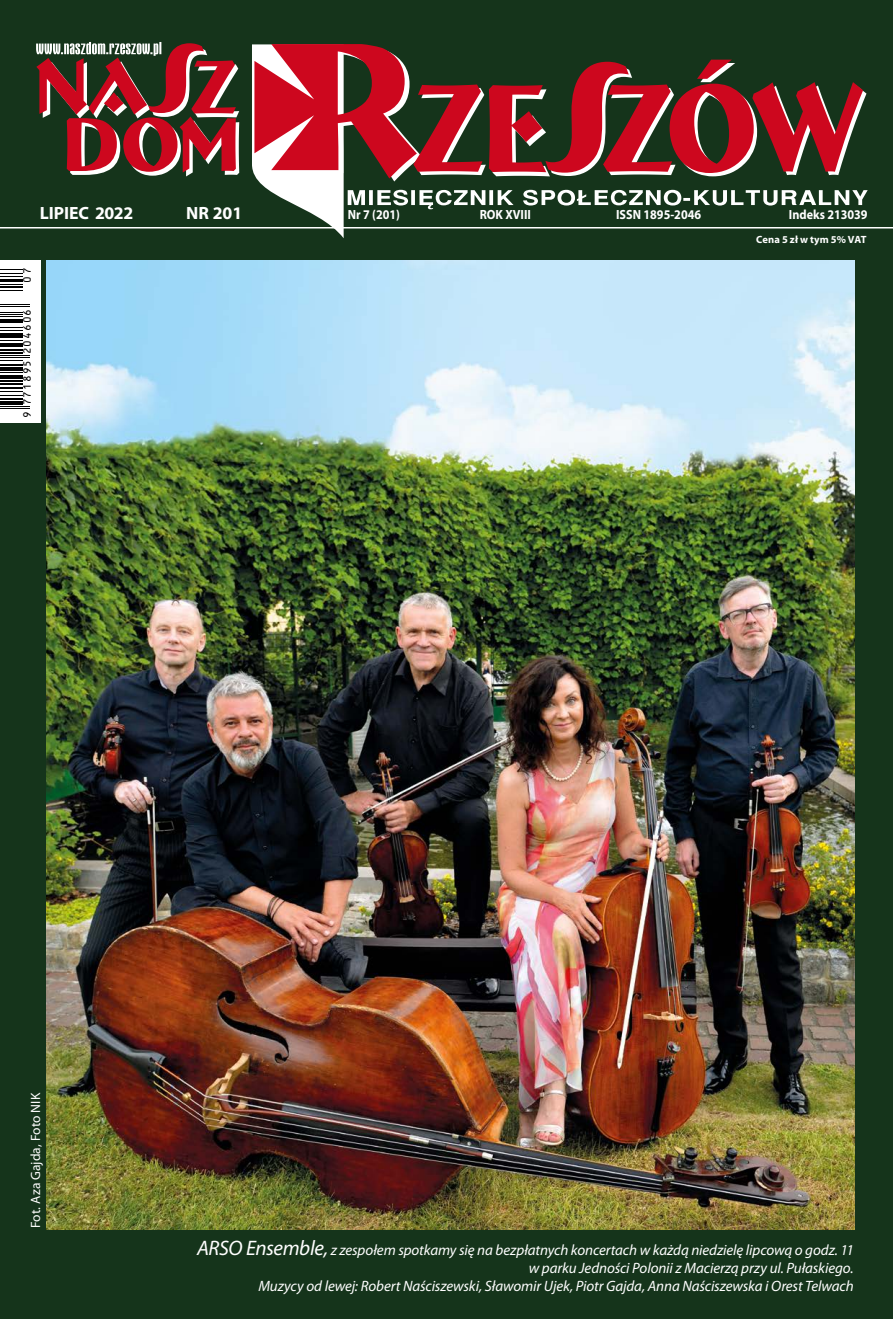
<style>
.page{position:relative;width:893px;height:1319px;background:#fff}
.page>*{position:absolute;margin:0;border:0;box-sizing:border-box;transform-origin:0 0}
.t1{font:700 17.7px "Myriad Pro";letter-spacing:-.005em;color:#fff}
.t2{font:italic 15px/18px "Myriad Pro";letter-spacing:-.005em;color:#fff;text-align:right}
.t3{font:13.5px "Myriad Pro";color:#fff}
.t4{font:700 13.35px "Myriad Pro";color:#fff;scale:.91 1}
.t5{font:11.85px "OCRB10 Pitch BT";letter-spacing:.09em;color:#000;scale:.94 1}
.t6{font:700 10.5px "Myriad Pro";letter-spacing:.01em;color:#fff}
.s1{font-size:21px}
</style>
<div class="page">
<div style="left:0;top:0;width:893px;height:1318px;background:#15341b"></div>
<hr style="left:0;top:227px;width:893px;height:1px;background:#fff">
<svg style="left:36px;top:42px;width:203px;height:134px"></svg>
<svg style="left:252px;top:44px;width:616px;height:194px"></svg>
<div style="left:0;top:260px;width:40px;height:162px;background:#fff"></div>
<svg style="left:0;top:406px;width:29px;height:3px"></svg>
<hr style="left:0;top:402px;width:22px;height:3px;background:#000">
<hr style="left:0;top:398px;width:22px;height:2px;background:#000">
<svg style="left:0;top:391px;width:22px;height:5px"></svg>
<hr style="left:0;top:387px;width:22px;height:2px;background:#000">
<hr style="left:0;top:383px;width:22px;height:2px;background:#000">
<hr style="left:0;top:379px;width:22px;height:2px;background:#000">
<hr style="left:0;top:375px;width:22px;height:3px;background:#000">
<svg style="left:0;top:372px;width:22px;height:1px"></svg>
<hr style="left:0;top:367px;width:22px;height:3px;background:#000">
<hr style="left:0;top:364px;width:22px;height:2px;background:#000">
<svg style="left:0;top:355px;width:29px;height:3px"></svg>
<hr style="left:0;top:352px;width:22px;height:2px;background:#000">
<hr style="left:0;top:348px;width:22px;height:2px;background:#000">
<hr style="left:0;top:343px;width:22px;height:3px;background:#000">
<svg style="left:0;top:337px;width:22px;height:1px"></svg>
<hr style="left:0;top:333px;width:22px;height:3px;background:#000">
<svg style="left:0;top:327px;width:22px;height:1px"></svg>
<hr style="left:0;top:320px;width:22px;height:3px;background:#000">
<svg style="left:0;top:304px;width:29px;height:13px"></svg>
<svg style="left:0;top:284px;width:22px;height:7px"></svg>
<hr style="left:0;top:279px;width:22px;height:3px;background:#000">
<svg style="left:0;top:269px;width:22px;height:8px"></svg>
<img style="left:47px;top:260px;width:808px;height:968px">
<p class="t5" style="left:20px;top:283px;width:18px;rotate:-90deg">07</p>
<p class="t1" style="left:40px;top:201px;width:95px">LIPIEC 2022</p>
<p class="t1" style="left:186px;top:201px;width:57px">NR 201</p>
<p class="t4" style="left:348px;top:205px;width:59px">Nr 7 (201)</p>
<p class="t4" style="left:480px;top:205px;width:58px">ROK XVIII</p>
<p class="t4" style="left:616px;top:205px;width:95px">ISSN 1895-2046</p>
<p class="t4" style="left:789px;top:205px;width:88px">Indeks 213039</p>
<p class="t6" style="left:756px;top:233px;width:112px">Cena 5 zł w tym 5% VAT</p>
<p class="t5" style="left:20px;top:417px;width:117px;rotate:-90deg">9 771895 204606</p>
<p class="t3" style="left:27px;top:1227px;width:137px;rotate:-90deg">Fot. Aza Gajda, Foto NIK</p>
<p class="t2" style="left:197px;top:1240px;width:658px"><span class="s1">ARSO Ensemble,</span> z zespołem spotkamy się na bezpłatnych koncertach w każdą niedzielę lipcową o godz. 11 w parku Jedności Polonii z Macierzą przy ul. Pułaskiego.<br>Muzycy od lewej: Robert Naściszewski, Sławomir Ujek, Piotr Gajda, Anna Naściszewska i Orest Telwach</p>
</div>
